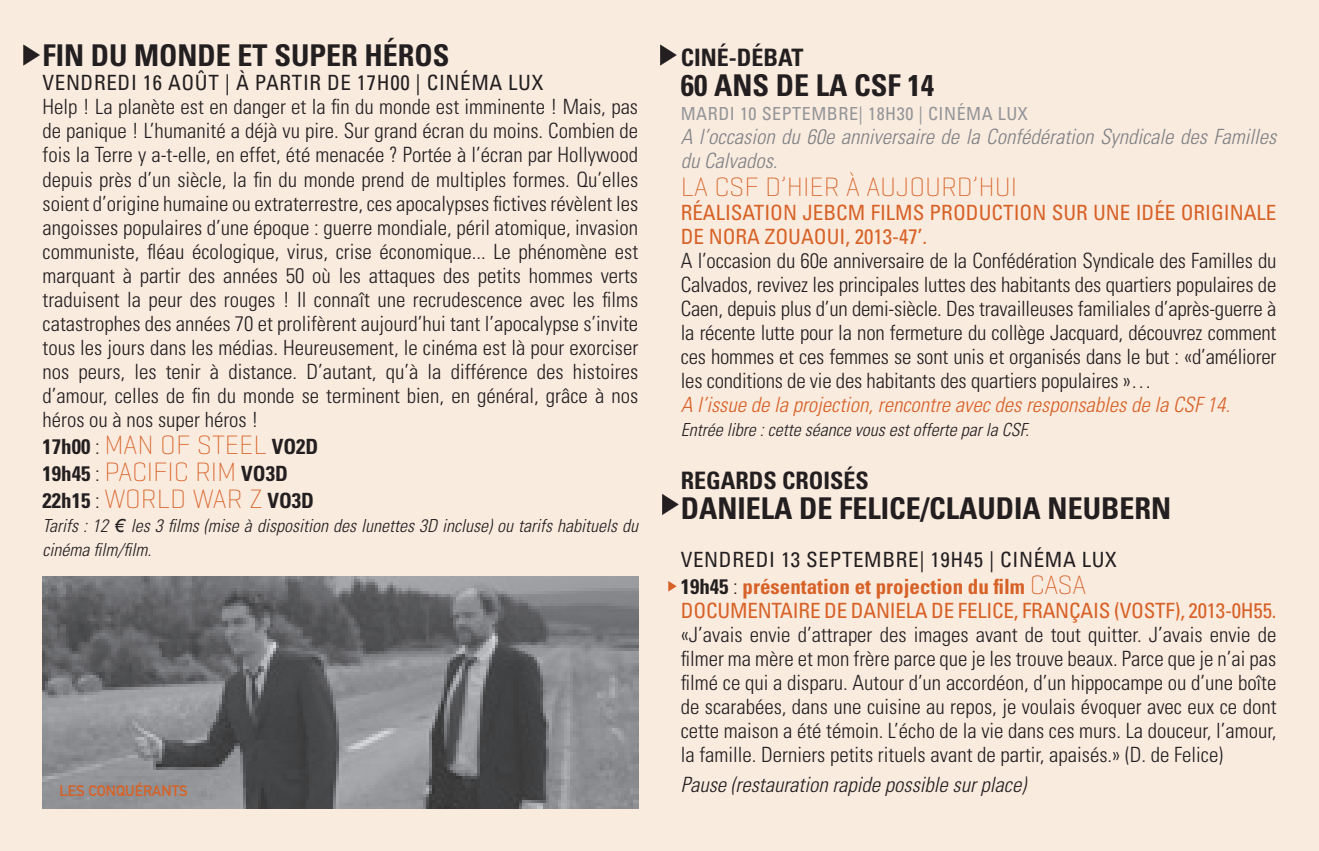
<style>
.page{position:relative;width:1319px;height:851px;background:#fff}
.page>*{position:absolute;margin:0;border:0;box-sizing:border-box;transform-origin:0 0}
.t1{font:700 condensed 30px "Univers";color:#231f20}
.t2{font:200 27px/27px "Geogrotesque";color:#d76126}
.t3{font:700 condensed 24px "Univers";color:#231f20}
.t4{font:300 condensed 21px/24px "Univers";color:#231f20;text-align:justify}
.t5{font:condensed 21px/24px "Univers";color:#d76126}
.t6{font:condensed 21px/27px "Univers";letter-spacing:.03em;color:#231f20}
.t7{font:italic 300 condensed 21px/24px "Univers";color:#808285}
.t8{font:italic 300 condensed 21px "Univers";color:#d76126}
.t9{font:italic 300 condensed 21px "Univers";color:#231f20}
.t10{font:700 condensed 21px "Univers";color:#231f20}
.t11{font:italic 300 condensed 18px/24px "Univers";color:#231f20}
.t12{font:condensed 18px "Univers";letter-spacing:.03em;color:#939598}
.t13{font:15px "DIN Mittelschrift";color:#d76126}
.s1{font-family:"Univers";font-weight:700;font-stretch:condensed;font-size:21px;color:#231f20}
.s2{font-family:"Univers";font-weight:300;font-stretch:condensed;font-size:21px;color:#231f20}
.s3{font-weight:300}
.s4{font-family:"Geogrotesque";font-weight:200;font-stretch:normal;font-size:27px;color:#d76126}
.s5{font-family:"Arial";font-weight:400;font-stretch:normal}
.s6{font-weight:700}
.s7{font-weight:700;color:#d76126}
</style>
<div class="page">
<hr style="left:1318px;top:0;width:1px;height:850px;background:#faebdf">
<div style="left:0;top:0;width:1318px;height:850px;background:#faebdf"></div>
<svg style="left:23px;top:45px;width:17px;height:20px"></svg>
<svg style="left:660px;top:45px;width:16px;height:20px"></svg>
<svg style="left:662px;top:494px;width:16px;height:20px"></svg>
<svg style="left:668px;top:581px;width:8px;height:10px"></svg>
<img style="left:43px;top:576px;width:595px;height:232px">
<h1 class="t1" style="left:43px;top:37px;width:405px">FIN DU MONDE ET SUPER HÉROS</h1>
<p class="t6" style="left:43px;top:69px;width:502px">VEND RED I 16 AOÛT | À PARTIR D E 17H00 | CINÉMA LUX</p>
<p class="t4" style="left:43px;top:95px;width:597px">Help ! La planète est en danger et la fin du monde est imminente ! Mais, pas de panique ! L’humanité a déjà vu pire. Sur grand écran du moins. Combien de fois la Terre y a-t-elle, en effet, été menacée ? Portée à l’écran par Hollywood depuis près d’un siècle, la fin du monde prend de multiples formes. Qu’elles soient d’origine humaine ou extraterrestre, ces apocalypses fictives révèlent les angoisses populaires d’une époque : guerre mondiale, péril atomique, invasion communiste, fléau écologique, virus, crise économique... Le phénomène est marquant à partir des années 50 où les attaques des petits hommes verts traduisent la peur des rouges ! Il connaît une recrudescence avec les films catastrophes des années 70 et prolifèrent aujourd’hui tant l’apocalypse s’invite tous les jours dans les médias. Heureusement, le cinéma est là pour exorciser nos peurs, les tenir à distance. D’autant, qu’à la différence des histoires d’amour, celles de fin du monde se terminent bien, en général, grâce à nos héros ou à nos super héros !</p>
<p class="t2" style="left:43px;top:430px;width:277px"><span class="s1">17H00</span> <span class="s2">:</span> MAN OF STEEL <span class="s1">VO2D<br>19H45</span> <span class="s2">:</span> PACIFIC RIM <span class="s1">VO3D</span></p>
<p class="t10" style="left:43px;top:487px;width:273px">22H15 <span class="s3">:</span> <span class="s4">WORLD WAR Z</span> VO3D</p>
<p class="t11" style="left:43px;top:513px;width:597px">Tarifs : 12 <span class="s5">€</span> les 3 films (mise à disposition des lunettes 3D incluse) ou tarifs habituels du cinéma film/film.</p>
<p class="t13" style="left:60px;top:782px;width:130px">LES CONQUÉRANTS</p>
<p class="t3" style="left:680px;top:43px;width:97px">CINÉ-DÉBAT</p>
<h1 class="t1" style="left:680px;top:67px;width:255px">60 ANS DE LA CSF 14</h1>
<p class="t12" style="left:680px;top:103px;width:348px">MARD I 10 SEPTEMBRE| 18H30 | CINÉMA LUX</p>
<p class="t7" style="left:680px;top:125px;width:597px">A l’occasion du 60e anniversaire de la Confédération Syndicale des Familles du Calvados.</p>
<p class="t2" style="left:680px;top:172px;width:338px">LA CSF D’HIER À AUJOURD’HUI</p>
<p class="t5" style="left:680px;top:200px;width:597px">RÉALISATION J EBCM FILMS PRODUCTION SUR UNE IDÉE ORIGINALE<br>D E N ORA ZOUAOUI, 2013-47’.</p>
<p class="t4" style="left:680px;top:248px;width:597px">A l’occasion du 60e anniversaire de la Confédération Syndicale des Familles du Calvados, revivez les principales luttes des habitants des quartiers populaires de Caen, depuis plus d’un demi-siècle. Des travailleuses familiales d’après-guerre à la récente lutte pour la non fermeture du collège Jacquard, découvrez comment ces hommes et ces femmes se sont unis et organisés dans le but : «d’améliorer les conditions de vie des habitants des quartiers populaires »…</p>
<p class="t8" style="left:680px;top:391px;width:551px">A l’issue de la projection, rencontre avec des responsables de la CSF 14.</p>
<p class="t11" style="left:680px;top:417px;width:350px">Entrée libre : cette séance vous est offerte par la CSF.</p>
<p class="t3" style="left:680px;top:465px;width:187px">REGARDS CROISÉS</p>
<h1 class="t1" style="left:680px;top:489px;width:491px">DANIELA DE FELICE/CLAUDIA NEUBERN</h1>
<p class="t6" style="left:680px;top:545px;width:437px">VEND RED I 13 SEPTEMBRE| 19H45 | CINÉMA LUX<br><span class="s6">19H45</span> <span class="s3">:</span> <span class="s7">PRÉSENTATION ET PROJECTION DU FILM</span> <span class="s4">CASA</span></p>
<p class="t5" style="left:680px;top:597px;width:597px">DOCUMENTAIRE D E DANIELA D E FELICE, FRANÇAIS (VOSTF), 2013-0H55.</p>
<p class="t4" style="left:680px;top:622px;width:597px">«J’avais envie d’attraper des images avant de tout quitter. J’avais envie de filmer ma mère et mon frère parce que je les trouve beaux. Parce que je n’ai pas filmé ce qui a disparu. Autour d’un accordéon, d’un hippocampe ou d’une boîte de scarabées, dans une cuisine au repos, je voulais évoquer avec eux ce dont cette maison a été témoin. L’écho de la vie dans ces murs. La douceur, l’amour, la famille. Derniers petits rituels avant de partir, apaisés.» (D. de Felice)</p>
<p class="t9" style="left:680px;top:771px;width:347px">Pause (restauration rapide possible sur place)</p>
</div>
